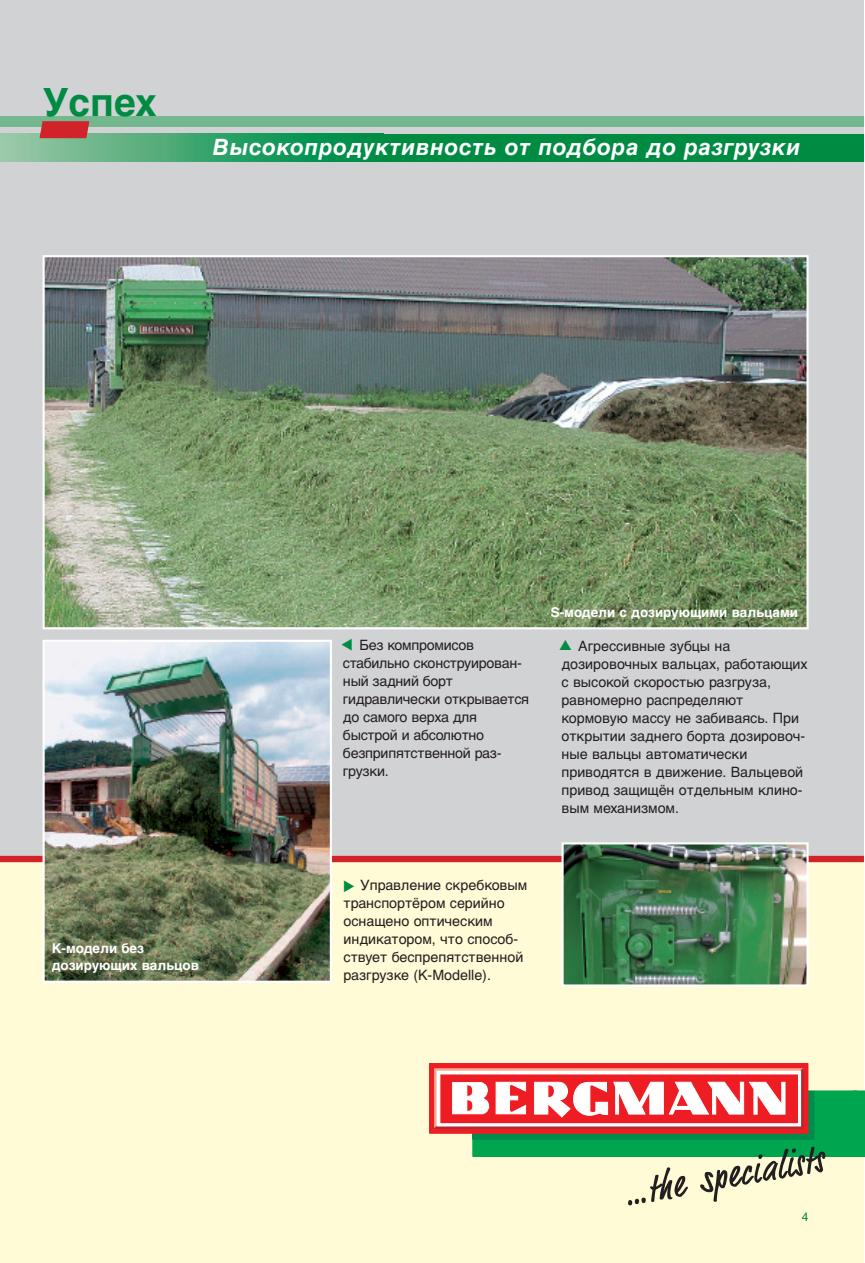
<style>
.page{position:relative;width:865px;height:1263px;background:#fff}
.page>*{position:absolute;margin:0;border:0;box-sizing:border-box;transform-origin:0 0}
.t1{font:700 39px "Helvetica Cyr";color:#008b43}
.t2{font:22.5px "Helvetica Cyr Bold Inclined";letter-spacing:.03em;color:#fff}
.t3{font:14.25px/18px "Helvetica Cyr Upright";color:#231f20}
.t4{font:700 13.5px/16.2px "Helvetica Cyr";color:#fff}
.t5{font:12px "Helvetica Cyr Upright";color:#008b43}
.s1{color:#008b43}
</style>
<div class="page">
<div style="left:0;top:0;width:863px;height:859px;background:#d1d2d4"></div>
<div style="left:0;top:859px;width:863px;height:404px;background:#fffbd6"></div>
<div style="left:0;top:856px;width:863px;height:6px;background:#d1232a"></div>
<div style="left:472px;top:1091px;width:384px;height:65px;background:#00a54f"></div>
<div style="left:472px;top:1091px;width:341px;height:48px;background:#008b4c"></div>
<div style="left:429px;top:1064px;width:378px;height:69px;background:#ee1d23"></div>
<div style="left:429px;top:1063px;width:379px;height:71px;border:1px solid #ee1d23"></div>
<svg style="left:434px;top:1068px;width:369px;height:61px"></svg>
<svg style="left:628px;top:1167px;width:59px;height:38px"></svg>
<svg style="left:699px;top:1147px;width:126px;height:55px"></svg>
<svg style="left:853px;top:1091px;width:11px;height:82px"></svg>
<div style="left:0;top:134px;width:383px;height:28px;background:linear-gradient(to right,#9cc6a7,#00893e)"></div>
<div style="left:382px;top:134px;width:481px;height:28px;background:#008b43"></div>
<div style="left:0;top:116px;width:863px;height:11px;background:#74b88f"></div>
<svg style="left:40px;top:121px;width:49px;height:17px"></svg>
<img style="left:564px;top:845px;width:241px;height:138px">
<div style="left:561px;top:842px;width:247px;height:144px;border:2px solid #fff"></div>
<img style="left:46px;top:643px;width:283px;height:337px">
<div style="left:43px;top:640px;width:289px;height:343px;border:2px solid #fff"></div>
<img style="left:46px;top:258px;width:759px;height:368px">
<div style="left:43px;top:255px;width:765px;height:374px;border:2px solid #fff"></div>
<h1 class="t1" style="left:43px;top:88px;width:116px">Успех</h1>
<h2 class="t2" style="left:213px;top:139px;width:588px">Высокопродуктивность от подбора до разгрузки</h2>
<p class="t4" style="left:52px;top:942px;width:149px">K-модели без дозирующих вальцов</p>
<p class="t3" style="left:343px;top:637px;width:188px;text-indent:16px">Без компромисов стабильно сконструирован&shy;ный задний борт гидравлически открывается до самого верха для быстрой и абсолютно безприпятственной раз&shy;грузки.</p>
<p class="t4" style="left:550px;top:606px;width:249px">S-модели с дозирующими вальцами</p>
<p class="t3" style="left:559px;top:638px;width:250px"><span class="s1">▲</span> Агрессивные зубцы на дозировочных вальцах, работающих с высокой скоростью разгруза, равномерно распределяют кормовую массу не забиваясь. При открытии заднего борта дозировоч&shy;ные вальцы автоматически приводятся в движение. Вальцевой привод защищён отдельным клино&shy;вым механизмом.</p>
<p class="t3" style="left:343px;top:878px;width:185px;text-indent:17px">Управление скребковым транспортёром серийно оснащено оптическим индикатором, что способ&shy;ствует беспрепятственной разгрузке (K-Modelle).</p>
<p class="t5" style="left:801px;top:1212px;width:8px">4</p>
</div>
